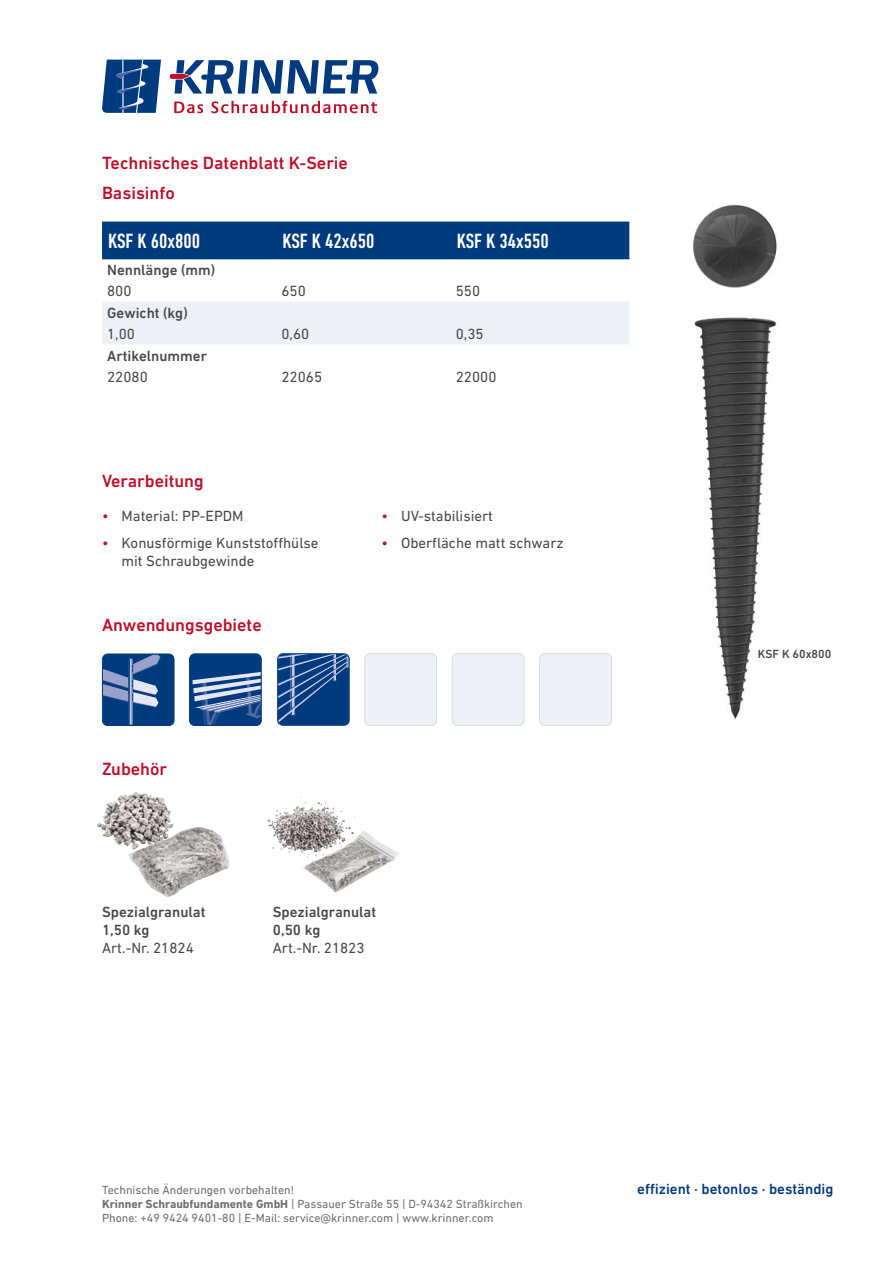
<style>
.page{position:relative;width:893px;height:1263px;background:#fff}
.page>*{position:absolute;margin:0;border:0;box-sizing:border-box;transform-origin:0 0}
.t1{font:500 condensed 21px "DIN Next LT Pro";color:#fff}
.t2{font:500 18px "DIN Next LT Pro";color:#be0e28}
.t3{font:15px/18px "DIN Next LT Pro";color:#484847}
.t4{font:500 15px/18px "DIN Next LT Pro";color:#484847}
.t5{font:500 15px "DIN Next LT Pro";color:#003b7f}
.t6{font:12px/14.4px "DIN Next LT Pro";color:#6e6e6e}
.t7{font:500 12px "DIN Next LT Pro";color:#484847}
.s1{color:#be0e28}
.s2{font-weight:700}
</style>
<div class="page">
<svg style="left:174px;top:101px;width:203px;height:12px"></svg>
<svg style="left:170px;top:60px;width:208px;height:34px"></svg>
<svg style="left:102px;top:60px;width:59px;height:53px;background:#2a5b94"></svg>
<div style="left:452px;top:654px;width:72px;height:71px;background:#eef0f7;border-radius:5px"></div>
<div style="left:452px;top:653px;width:72px;height:73px;border:1px solid #d9dada;border-radius:5px"></div>
<div style="left:365px;top:654px;width:71px;height:71px;background:#eef0f7;border-radius:5px"></div>
<div style="left:364px;top:653px;width:73px;height:73px;border:1px solid #d9dada;border-radius:5px"></div>
<div style="left:540px;top:654px;width:71px;height:71px;background:#eef0f7;border-radius:5px"></div>
<div style="left:539px;top:653px;width:73px;height:73px;border:1px solid #d9dada;border-radius:5px"></div>
<div style="left:278px;top:654px;width:71px;height:71px;background:#003b7f;border-radius:5px"></div>
<svg style="left:279px;top:655px;width:69px;height:67px"></svg>
<div style="left:277px;top:653px;width:73px;height:73px;border:1px solid #003b7f;border-radius:5px"></div>
<div style="left:189px;top:654px;width:72px;height:72px;background:#003b7f;border-radius:5px"></div>
<svg style="left:192px;top:672px;width:69px;height:54px"></svg>
<div style="left:189px;top:654px;width:73px;height:72px;border:1px solid #003b7f;border-radius:5px"></div>
<div style="left:103px;top:654px;width:71px;height:71px;background:#003b7f;border-radius:5px"></div>
<svg style="left:102px;top:654px;width:59px;height:72px"></svg>
<div style="left:102px;top:654px;width:72px;height:72px;border:1px solid #003b7f;border-radius:5px"></div>
<div style="left:102px;top:222px;width:527px;height:36px;background:#003b7f"></div>
<div style="left:102px;top:302px;width:527px;height:42px;background:#eef0f7"></div>
<hr style="left:102px;top:258px;width:174px;height:1px;background:#003b7f">
<hr style="left:276px;top:258px;width:175px;height:1px;background:#003b7f">
<hr style="left:451px;top:258px;width:178px;height:1px;background:#003b7f">
<img style="left:694px;top:317px;width:83px;height:403px">
<img style="left:293px;top:822px;width:106px;height:71px">
<img style="left:285px;top:797px;width:41px;height:18px">
<img style="left:97px;top:793px;width:38px;height:52px">
<img style="left:128px;top:827px;width:101px;height:70px">
<img style="left:693px;top:204px;width:84px;height:84px">
<p class="t2" style="left:102px;top:152px;width:247px">Technisches Datenblatt K-Serie</p>
<p class="t2" style="left:102px;top:182px;width:74px">Basisinfo</p>
<h1 class="t1" style="left:108px;top:229px;width:94px">KSF K 60x800</h1>
<h1 class="t1" style="left:282px;top:229px;width:94px">KSF K 42x650</h1>
<h1 class="t1" style="left:457px;top:229px;width:94px">KSF K 34x550</h1>
<p class="t4" style="left:107px;top:261px;width:110px">Nennlänge (mm)</p>
<p class="t3" style="left:107px;top:282px;width:26px">800</p>
<p class="t3" style="left:281px;top:282px;width:26px">650</p>
<p class="t3" style="left:456px;top:282px;width:26px">550</p>
<p class="t4" style="left:107px;top:304px;width:82px">Gewicht (kg)</p>
<p class="t3" style="left:107px;top:325px;width:29px">1,00</p>
<p class="t3" style="left:281px;top:325px;width:29px">0,60</p>
<p class="t3" style="left:456px;top:325px;width:29px">0,35</p>
<p class="t4" style="left:107px;top:347px;width:101px">Artikelnummer</p>
<p class="t3" style="left:107px;top:368px;width:42px">22080</p>
<p class="t3" style="left:281px;top:368px;width:42px">22065</p>
<p class="t3" style="left:456px;top:368px;width:42px">22000</p>
<p class="t2" style="left:102px;top:470px;width:103px">Verarbeitung</p>
<p class="t3" style="left:102px;top:506px;width:143px"><span class="s1">•</span> Material: PP-EPDM</p>
<p class="t3" style="left:122px;top:533px;width:199px;text-indent:-20px"><span class="s1">•</span> Konusförmige Kunststoffhülse mit Schraubgewinde</p>
<p class="t2" style="left:102px;top:614px;width:161px">Anwendungsgebiete</p>
<p class="t2" style="left:102px;top:758px;width:67px">Zubehör</p>
<p class="t3" style="left:382px;top:506px;width:113px"><span class="s1">•</span> UV-stabilisiert</p>
<p class="t3" style="left:382px;top:533px;width:184px"><span class="s1">•</span> Oberfläche matt schwarz</p>
<p class="t4" style="left:102px;top:903px;width:105px">Spezialgranulat<br>1,50 kg</p>
<p class="t3" style="left:102px;top:938px;width:93px">Art.-Nr. 21824</p>
<p class="t4" style="left:273px;top:903px;width:105px">Spezialgranulat<br>0,50 kg</p>
<p class="t3" style="left:273px;top:938px;width:93px">Art.-Nr. 21823</p>
<p class="t7" style="left:758px;top:647px;width:75px">KSF K 60x800</p>
<p class="t6" style="left:102px;top:1182px;width:194px">Technische Änderungen vorbehalten!</p>
<p class="t5" style="left:637px;top:1180px;width:198px">effizient · betonlos · beständig</p>
<p class="t6" style="left:102px;top:1196px;width:422px"><span class="s2">Krinner Schraubfundamente GmbH</span> | Passauer Straße 55 | D-94342 Straßkirchen<br>Phone: +49 9424 9401-80 | E-Mail: service@krinner.com | www.krinner.com</p>
</div>
